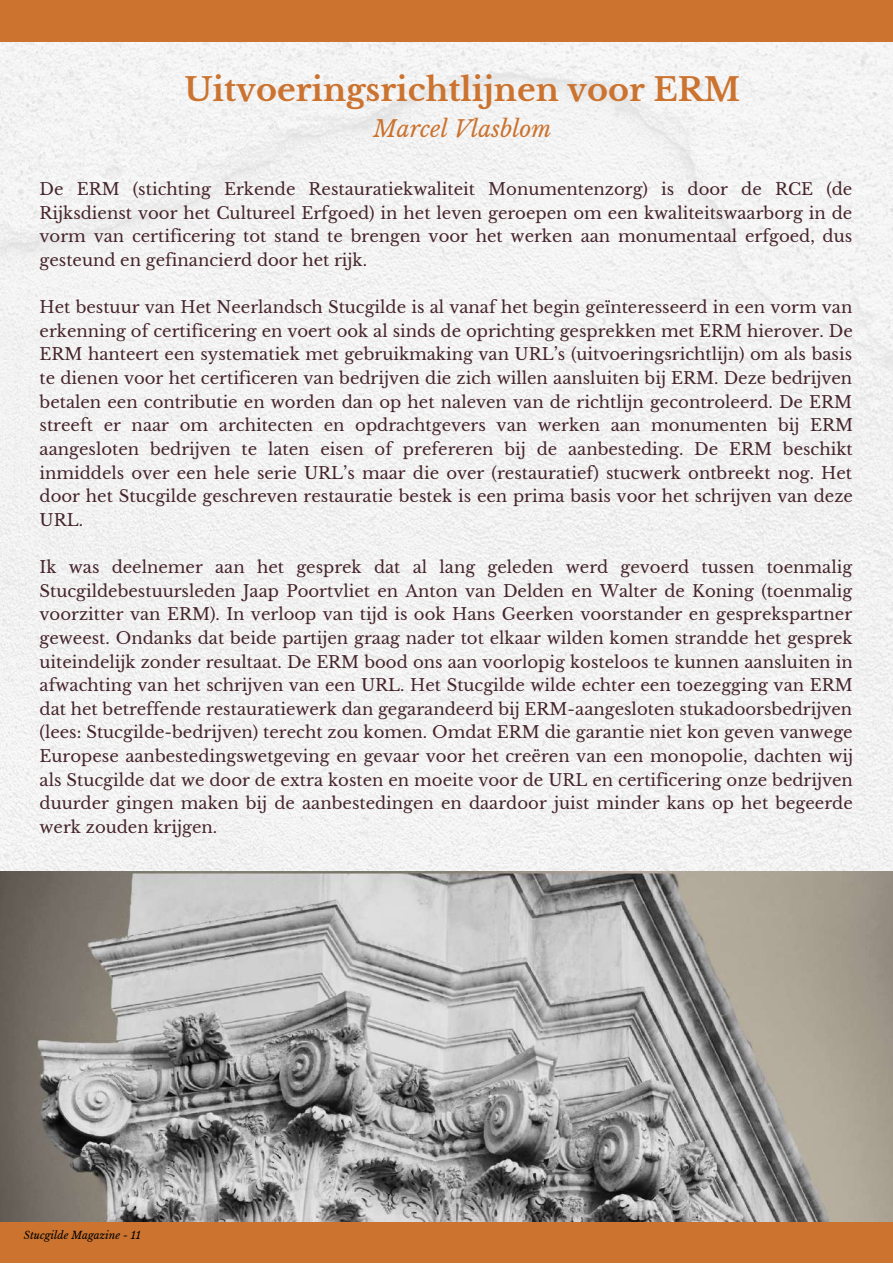
<style>
.page{position:relative;width:893px;height:1264px;background:#fff}
.page>*{position:absolute;margin:0;border:0;box-sizing:border-box;transform-origin:0 0}
.t1{font:700 31.8px "Libre Baskerville";color:#cb732f}
.t2{font:italic 22.8px "Libre Baskerville";color:#cb732f}
.t3{font:16.5px/23.5px "Libre Baskerville";color:#45242b;text-align:justify}
.t4{font:italic 10.5px "Libre Baskerville";color:#000}
</style>
<div class="page">
<img style="left:0;top:41px;width:892px;height:831px">
<img style="left:0;top:872px;width:892px;height:350px">
<div style="left:0;top:1222px;width:892px;height:40px;background:#cb732f"></div>
<div style="left:0;top:0;width:892px;height:41px;background:#cb732f"></div>
<h1 class="t1" style="left:184px;top:71px;width:557px">Uitvoeringsrichtlijnen voor ERM</h1>
<h2 class="t2" style="left:373px;top:115px;width:179px">Marcel Vlasblom</h2>
<p class="t3" style="left:40px;top:178px;width:814px">De ERM (stichting Erkende Restauratiekwaliteit Monumentenzorg) is door de RCE (de Rijksdienst voor het Cultureel Erfgoed) in het leven geroepen om een kwaliteitswaarborg in de vorm van certificering tot stand te brengen voor het werken aan monumentaal erfgoed, dus gesteund en gefinancierd door het rijk.</p>
<p class="t3" style="left:40px;top:296px;width:814px">Het bestuur van Het Neerlandsch Stucgilde is al vanaf het begin geïnteresseerd in een vorm van erkenning of certificering en voert ook al sinds de oprichting gesprekken met ERM hierover. De ERM hanteert een systematiek met gebruikmaking van URL’s (uitvoeringsrichtlijn) om als basis te dienen voor het certificeren van bedrijven die zich willen aansluiten bij ERM. Deze bedrijven betalen een contributie en worden dan op het naleven van de richtlijn gecontroleerd. De ERM streeft er naar om architecten en opdrachtgevers van werken aan monumenten bij ERM aangesloten bedrijven te laten eisen of prefereren bij de aanbesteding. De ERM beschikt inmiddels over een hele serie URL’s maar die over (restauratief) stucwerk ontbreekt nog. Het door het Stucgilde geschreven restauratie bestek is een prima basis voor het schrijven van deze URL.</p>
<p class="t3" style="left:40px;top:555px;width:814px">Ik was deelnemer aan het gesprek dat al lang geleden werd gevoerd tussen toenmalig Stucgildebestuursleden Jaap Poortvliet en Anton van Delden en Walter de Koning (toenmalig voorzitter van ERM). In verloop van tijd is ook Hans Geerken voorstander en gesprekspartner geweest. Ondanks dat beide partijen graag nader tot elkaar wilden komen strandde het gesprek uiteindelijk zonder resultaat. De ERM bood ons aan voorlopig kosteloos te kunnen aansluiten in afwachting van het schrijven van een URL. Het Stucgilde wilde echter een toezegging van ERM dat het betreffende restauratiewerk dan gegarandeerd bij ERM-aangesloten stukadoorsbedrijven (lees: Stucgilde-bedrijven) terecht zou komen. Omdat ERM die garantie niet kon geven vanwege Europese aanbestedingswetgeving en gevaar voor het creëren van een monopolie, dachten wij als Stucgilde dat we door de extra kosten en moeite voor de URL en certificering onze bedrijven duurder gingen maken bij de aanbestedingen en daardoor juist minder kans op het begeerde werk zouden krijgen.</p>
<p class="t4" style="left:24px;top:1228px;width:118px">Stucgilde Magazine - 11</p>
</div>
